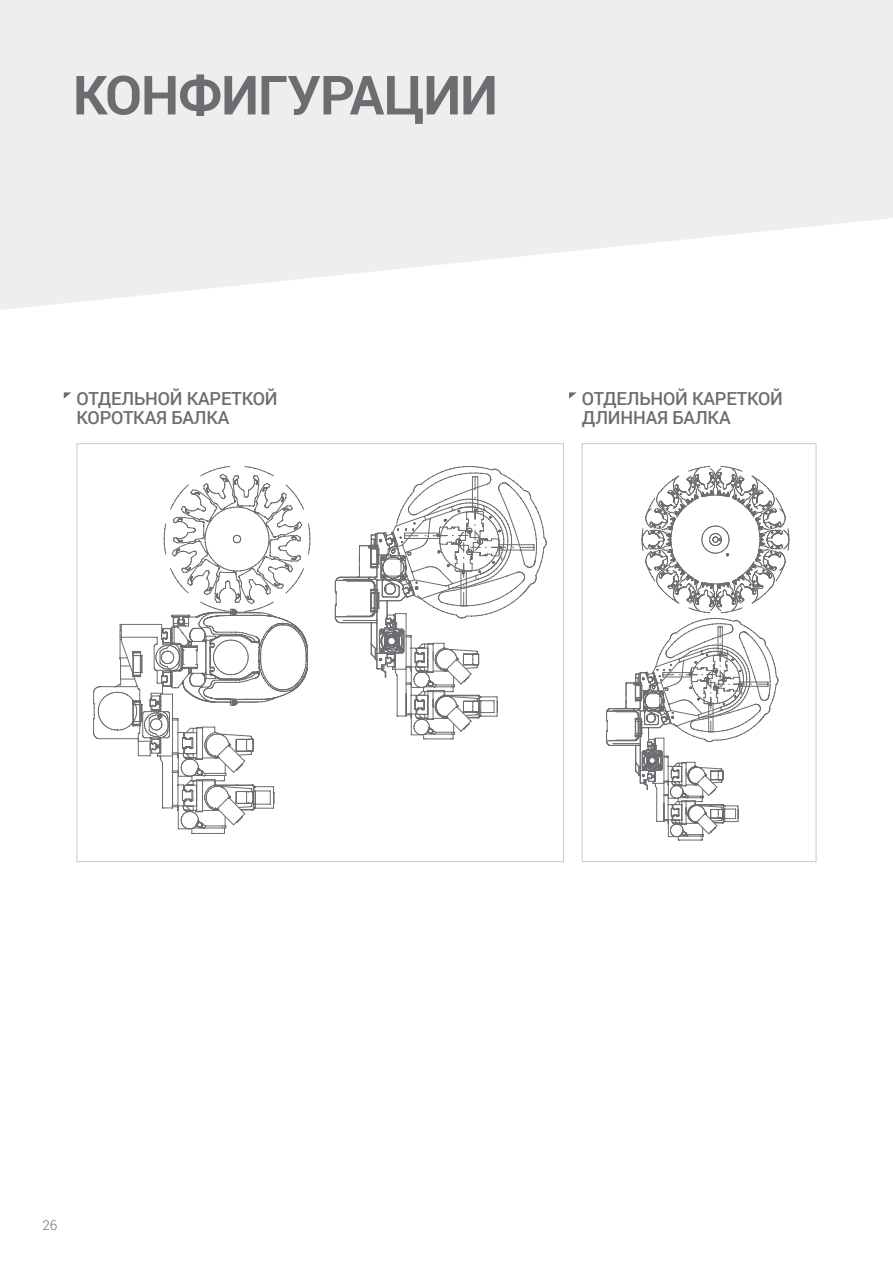
<style>
.page{position:relative;width:893px;height:1263px;background:#fff}
.page>*{position:absolute;margin:0;border:0;box-sizing:border-box;transform-origin:0 0}
.t1{font:700 54px "Roboto";letter-spacing:-.02em;color:#6c6d70}
.t2{font:500 18px/19.5px "Roboto";letter-spacing:-.01em;color:#6c6d70}
.t3{font:300 13.5px "Roboto";color:#6c6d70}
</style>
<div class="page">
<svg style="left:0;top:0;width:893px;height:310px;background:#f0f0f1"></svg>
<div style="left:582px;top:443px;width:234px;height:419px;border:1px solid #c9cacc"></div>
<svg style="left:93px;top:474px;width:215px;height:360px"></svg>
<svg style="left:335px;top:466px;width:212px;height:273px"></svg>
<svg style="left:606px;top:466px;width:183px;height:374px"></svg>
<svg style="left:64px;top:392px;width:7px;height:7px"></svg>
<svg style="left:569px;top:392px;width:8px;height:7px"></svg>
<p class="t1" style="left:73px;top:57px;width:427px">КОНФИГУРАЦИИ</p>
<p class="t2" style="left:77px;top:388px;width:203px">ОТДЕЛЬНОЙ КАРЕТКОЙ<br>КОРОТКАЯ БАЛКА</p>
<p class="t2" style="left:582px;top:388px;width:203px">ОТДЕЛЬНОЙ КАРЕТКОЙ<br>ДЛИННАЯ БАЛКА</p>
<p class="t3" style="left:42px;top:1215px;width:16px">26</p>
</div>
